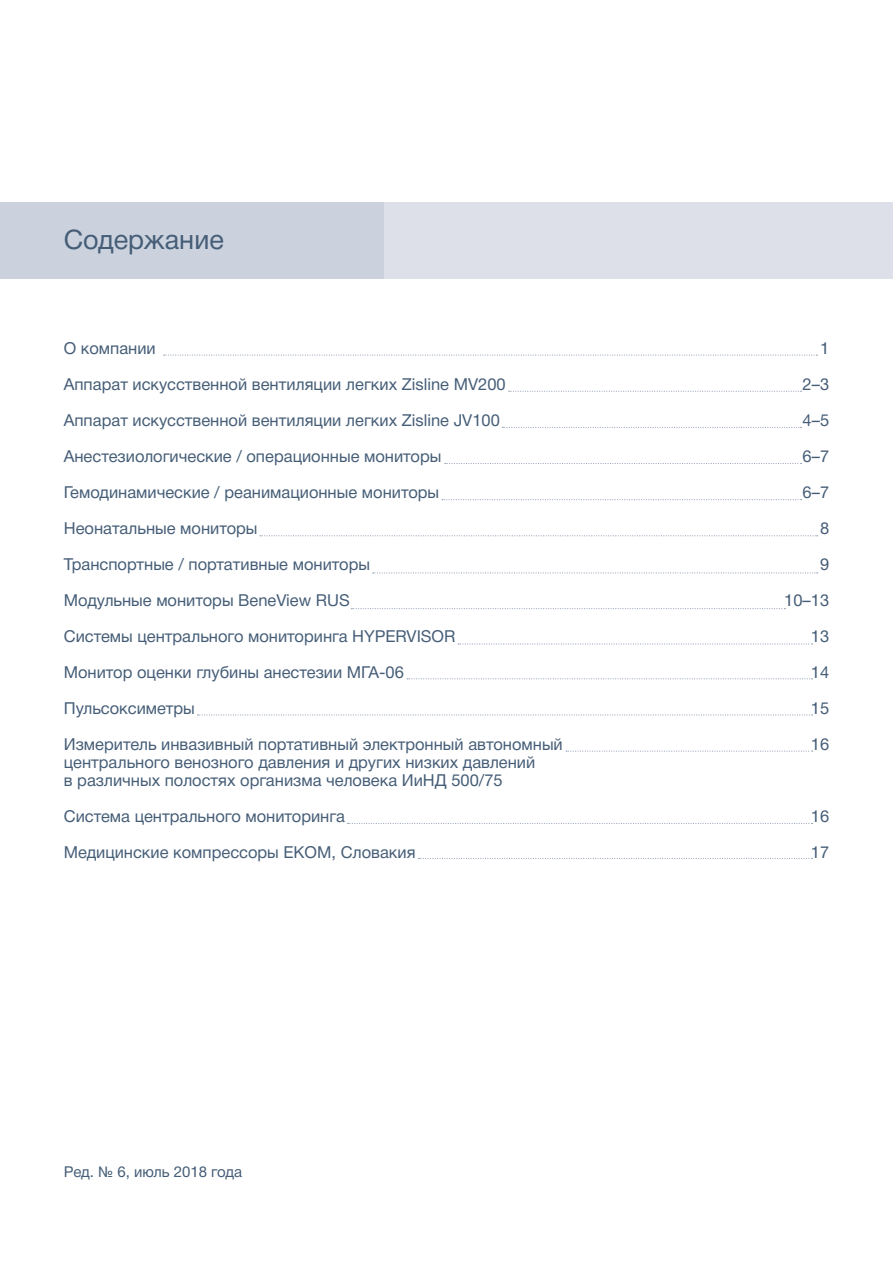
<style>
.page{position:relative;width:893px;height:1263px;background:#fff}
.page>*{position:absolute;margin:0;border:0;box-sizing:border-box;transform-origin:0 0}
.t1{font:27px "Helvetica Neue Cyr";color:#455d77}
.t2{font:16.5px/36px "Helvetica Neue Cyr";color:#455d77}
.t3{font:15px "Helvetica Neue Cyr";color:#455d77}
</style>
<div class="page">
<div style="left:0;top:202px;width:385px;height:77px;background:#cbd2dd"></div>
<div style="left:385px;top:202px;width:508px;height:77px;background:#dee0e9"></div>
<svg style="left:164px;top:354px;width:653px;height:2px"></svg>
<svg style="left:509px;top:391px;width:293px;height:1px"></svg>
<svg style="left:502px;top:427px;width:300px;height:1px"></svg>
<svg style="left:445px;top:463px;width:357px;height:1px"></svg>
<svg style="left:442px;top:499px;width:360px;height:1px"></svg>
<svg style="left:260px;top:535px;width:558px;height:1px"></svg>
<svg style="left:407px;top:678px;width:406px;height:1px"></svg>
<svg style="left:348px;top:823px;width:465px;height:1px"></svg>
<svg style="left:351px;top:608px;width:434px;height:1px"></svg>
<svg style="left:458px;top:643px;width:355px;height:1px"></svg>
<svg style="left:373px;top:572px;width:445px;height:1px"></svg>
<svg style="left:566px;top:750px;width:247px;height:2px"></svg>
<svg style="left:197px;top:714px;width:616px;height:1px"></svg>
<svg style="left:419px;top:858px;width:393px;height:1px"></svg>
<h1 class="t1" style="left:64px;top:225px;width:162px">Содержание</h1>
<p class="t2" style="left:64px;top:330px;width:500px">О компании<br>Аппарат искусственной вентиляции легких Zisline MV200<br>Аппарат искусственной вентиляции легких Zisline JV100<br>Анестезиологические / операционные мониторы Гемодинамические / реанимационные мониторы<br>Неонатальные мониторы<br>Транспортные / портативные мониторы<br>Модульные мониторы BeneView RUS<br>Системы центрального мониторинга HYPERVISOR<br>Монитор оценки глубины анестезии МГА-06<br>Пульсоксиметры<br>Измеритель инвазивный портативный электронный автономный</p>
<p class="t2" style="left:64px;top:753px;width:473px;line-height:18px">центрального венозного давления и других низких давлений в различных полостях организма человека ИиНД 500/75</p>
<p class="t2" style="left:64px;top:798px;width:353px">Система центрального мониторинга<br>Медицинские компрессоры EKOM, Словакия</p>
<p class="t3" style="left:64px;top:1164px;width:180px">Ред. № 6, июль 2018 года</p>
<p class="t2" style="left:784px;top:330px;width:46px;text-align:right">1<br>2–3<br>4–5<br>6–7<br>6–7<br>8<br>9<br>10–13<br>13<br>14<br>15<br>16</p>
<p class="t2" style="left:811px;top:799px;width:20px">16<br>17</p>
</div>
